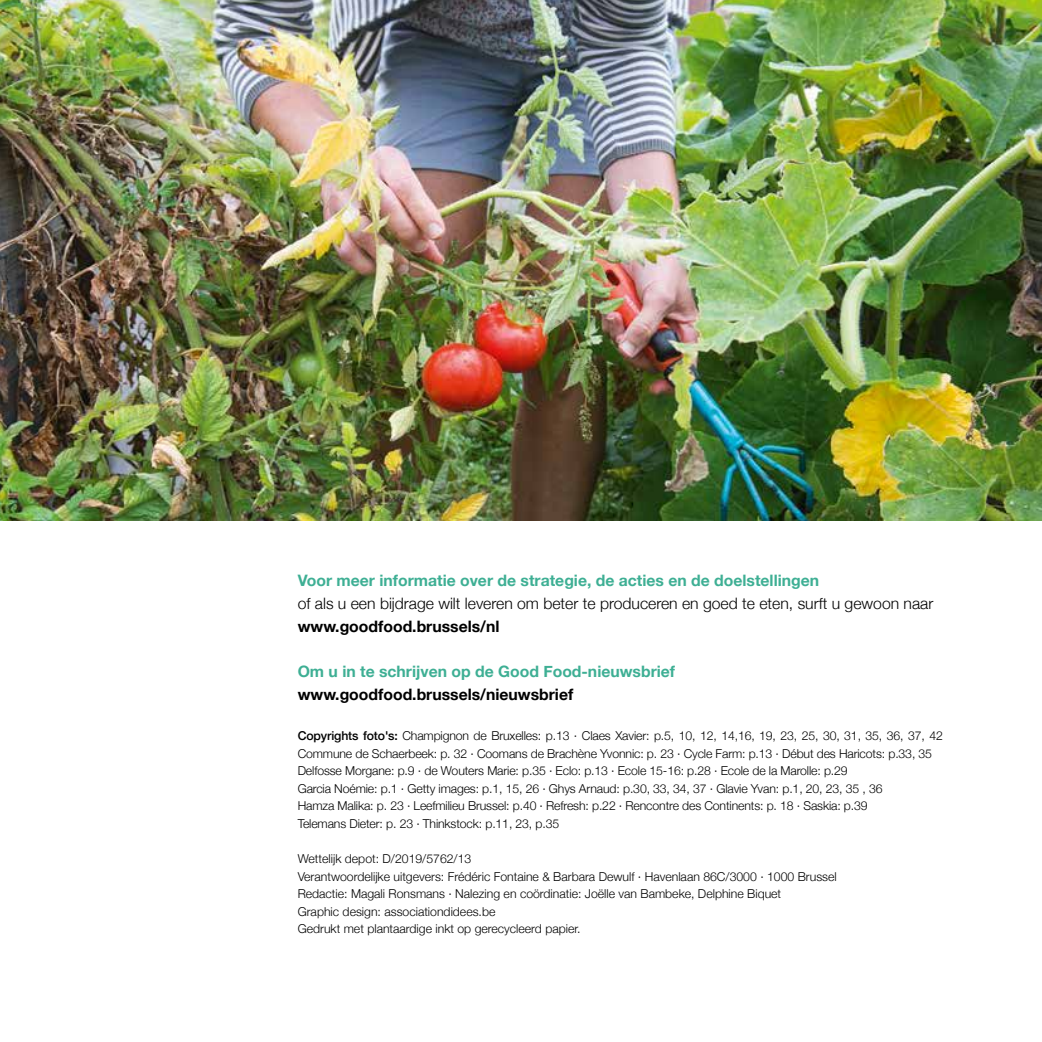
<style>
.page{position:relative;width:1042px;height:1042px;background:#fff}
.page>*{position:absolute;margin:0;border:0;box-sizing:border-box;transform-origin:0 0}
.t1{font:700 15.75px "Helvetica Neue";color:#3eaf94}
.t2{font:300 15.75px "Helvetica Neue";color:#000}
.t3{font:700 15.75px "Helvetica Neue";color:#000}
.t4{font:300 12.25px/17.5px "Helvetica Neue";letter-spacing:-.01em;color:#000}
.s1{font-weight:500}
</style>
<div class="page">
<img style="left:0;top:0;width:1042px;height:521px">
<p class="t1" style="left:298px;top:568px;width:523px">Voor meer informatie over de strategie, de acties en de doelstellingen</p>
<p class="t2" style="left:298px;top:591px;width:637px">of als u een bijdrage wilt leveren om beter te produceren en goed te eten, surft u gewoon naar</p>
<p class="t3" style="left:298px;top:614px;width:203px">www.goodfood.brussels/nl</p>
<p class="t1" style="left:298px;top:659px;width:379px">Om u in te schrijven op de Good Food-nieuwsbrief</p>
<p class="t3" style="left:298px;top:682px;width:277px">www.goodfood.brussels/nieuwsbrief</p>
<p class="t4" style="left:298px;top:726px;width:646px"><span class="s1">Copyrights foto's:</span> Champignon de Bruxelles: p.13 · Claes Xavier: p.5, 10, 12, 14,16, 19, 23, 25, 30, 31, 35, 36, 37, 42<br>Commune de Schaerbeek: p. 32 · Coomans de Brachène Yvonnic: p. 23 · Cycle Farm: p.13 · Début des Haricots: p.33, 35<br>Delfosse Morgane: p.9 · de Wouters Marie: p.35 · Eclo: p.13 · Ecole 15-16: p.28 · Ecole de la Marolle: p.29<br>Garcia Noémie: p.1 · Getty images: p.1, 15, 26 · Ghys Arnaud: p.30, 33, 34, 37 · Glavie Yvan: p.1, 20, 23, 35 , 36<br>Hamza Malika: p. 23 · Leefmilieu Brussel: p.40 · Refresh: p.22 · Rencontre des Continents: p. 18 · Saskia: p.39<br>Telemans Dieter: p. 23 · Thinkstock: p.11, 23, p.35</p>
<p class="t4" style="left:298px;top:849px;width:540px">Wettelijk depot: D/2019/5762/13<br>Verantwoordelijke uitgevers: Frédéric Fontaine &amp; Barbara Dewulf · Havenlaan 86C/3000 · 1000 Brussel Redactie: Magali Ronsmans · Nalezing en coördinatie: Joëlle van Bambeke, Delphine Biquet<br>Graphic design: associationdidees.be<br>Gedrukt met plantaardige inkt op gerecycleerd papier.</p>
</div>
